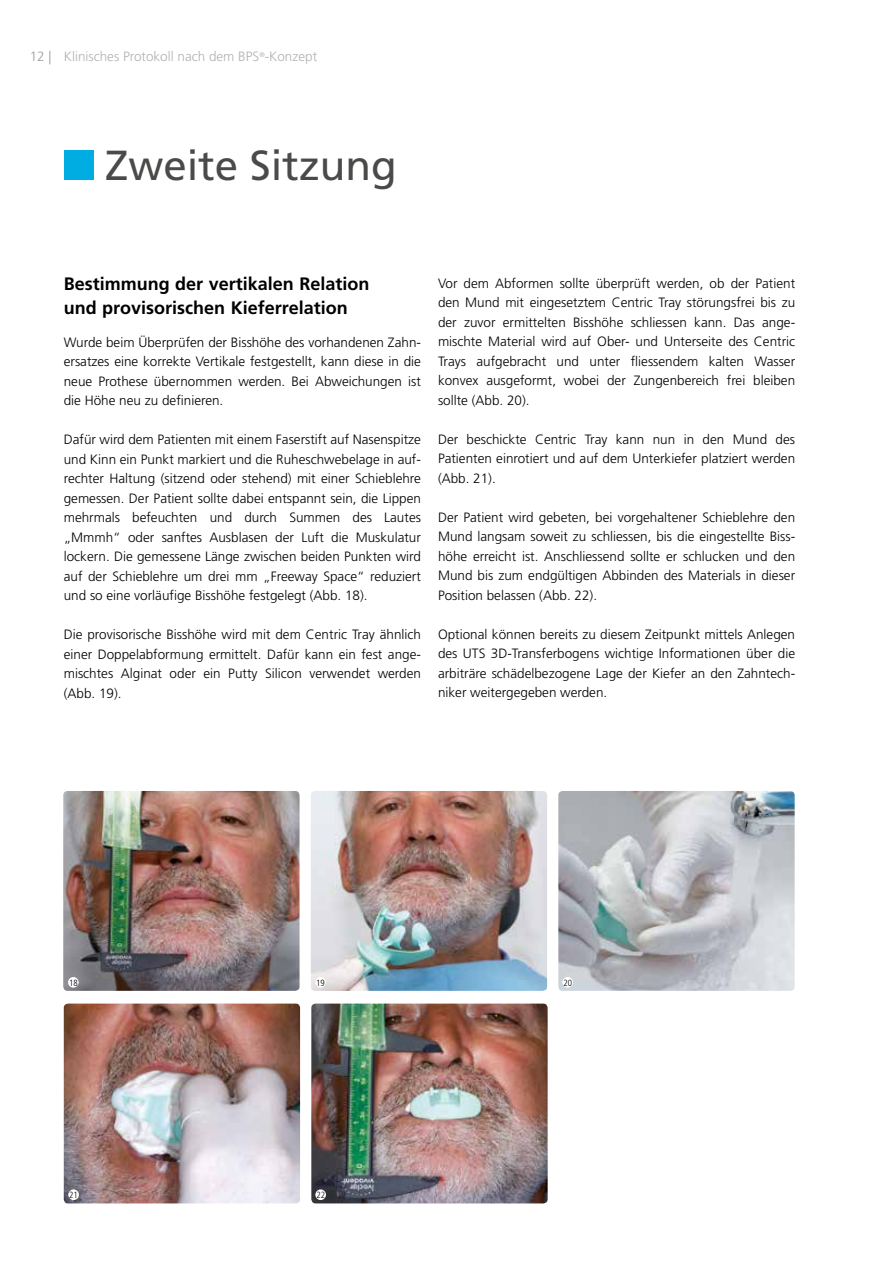
<style>
.page{position:relative;width:893px;height:1263px;background:#fff}
.page>*{position:absolute;margin:0;border:0;box-sizing:border-box;transform-origin:0 0}
.t1{font:42px "Frutiger";color:#4a4a49}
.t2{font:700 18px/24px "Frutiger";color:#000}
.t3{font:300 13.5px/19.5px "Frutiger";color:#000;text-align:justify}
.t4{font:300 13.5px "Frutiger";color:#b3b2b2}
.t5{font:300 13.5px "Frutiger";color:#9d9d9c}
.t6{font:300 condensed 9px "Frutiger";color:#000}
</style>
<div class="page">
<div style="left:64px;top:151px;width:30px;height:29px;background:#00ade3"></div>
<img style="left:311px;top:791px;width:236px;height:200px">
<img style="left:558px;top:791px;width:237px;height:200px">
<img style="left:63px;top:791px;width:237px;height:200px">
<img style="left:311px;top:1003px;width:237px;height:200px">
<img style="left:64px;top:1003px;width:236px;height:200px">
<div style="left:68px;top:977px;width:11px;height:11px;background:#fff;border-radius:50%"></div>
<div style="left:315px;top:977px;width:11px;height:11px;background:#fff;border-radius:50%"></div>
<div style="left:68px;top:1189px;width:11px;height:11px;background:#fff;border-radius:50%"></div>
<div style="left:562px;top:977px;width:11px;height:11px;background:#fff;border-radius:50%"></div>
<div style="left:315px;top:1189px;width:11px;height:11px;background:#fff;border-radius:50%"></div>
<p class="t5" style="left:30px;top:49px;width:23px">12 |</p>
<p class="t4" style="left:64px;top:49px;width:255px">Klinisches Protokoll nach dem BPS<sup>®</sup>-Konzept</p>
<h1 class="t1" style="left:105px;top:141px;width:293px">Zweite Sitzung</h1>
<h2 class="t2" style="left:64px;top:272px;width:307px">Bestimmung der vertikalen Relation und provisorischen Kieferrelation</h2>
<p class="t3" style="left:64px;top:332px;width:359px">Wurde beim Überprüfen der Bisshöhe des vorhandenen Zahn&shy;ersatzes eine korrekte Vertikale festgestellt, kann diese in die neue Prothese übernommen werden. Bei Abweichungen ist die Höhe neu zu definieren.</p>
<p class="t3" style="left:64px;top:430px;width:359px">Dafür wird dem Patienten mit einem Faserstift auf Nasenspitze und Kinn ein Punkt markiert und die Ruheschwebelage in auf&shy;rechter Haltung (sitzend oder stehend) mit einer Schieblehre gemessen. Der Patient sollte dabei entspannt sein, die Lippen mehrmals befeuchten und durch Summen des Lautes „Mmmh“ oder sanftes Ausblasen der Luft die Muskulatur lockern. Die gemessene Länge zwischen beiden Punkten wird auf der Schieblehre um drei mm „Freeway Space“ reduziert und so eine vorläufige Bisshöhe festgelegt (Abb. 18).</p>
<p class="t3" style="left:64px;top:625px;width:359px">Die provisorische Bisshöhe wird mit dem Centric Tray ähnlich einer Doppelabformung ermittelt. Dafür kann ein fest ange&shy;mischtes Alginat oder ein Putty Silicon verwendet werden (Abb. 19).</p>
<p class="t3" style="left:438px;top:274px;width:359px">Vor dem Abformen sollte überprüft werden, ob der Patient den Mund mit eingesetztem Centric Tray störungsfrei bis zu der zuvor ermittelten Bisshöhe schliessen kann. Das ange&shy;mischte Material wird auf Ober- und Unterseite des Centric Trays aufgebracht und unter fliessendem kalten Wasser konvex ausgeformt, wobei der Zungenbereich frei bleiben sollte (Abb. 20).</p>
<p class="t3" style="left:438px;top:430px;width:359px">Der beschickte Centric Tray kann nun in den Mund des Patienten einrotiert und auf dem Unterkiefer platziert werden (Abb. 21).</p>
<p class="t3" style="left:438px;top:508px;width:359px">Der Patient wird gebeten, bei vorgehaltener Schieblehre den Mund langsam soweit zu schliessen, bis die eingestellte Biss&shy;höhe erreicht ist. Anschliessend sollte er schlucken und den Mund bis zum endgültigen Abbinden des Materials in dieser Position belassen (Abb. 22).</p>
<p class="t3" style="left:438px;top:625px;width:359px">Optional können bereits zu diesem Zeitpunkt mittels Anlegen des UTS 3D-Transferbogens wichtige Informationen über die arbiträre schädelbezogene Lage der Kiefer an den Zahntech&shy;niker weitergegeben werden.</p>
<p class="t6" style="left:69px;top:977px;width:10px">18</p>
<p class="t6" style="left:316px;top:977px;width:10px">19</p>
<p class="t6" style="left:69px;top:1190px;width:10px">21</p>
<p class="t6" style="left:316px;top:1190px;width:10px">22</p>
<p class="t6" style="left:563px;top:977px;width:10px">20</p>
</div>
